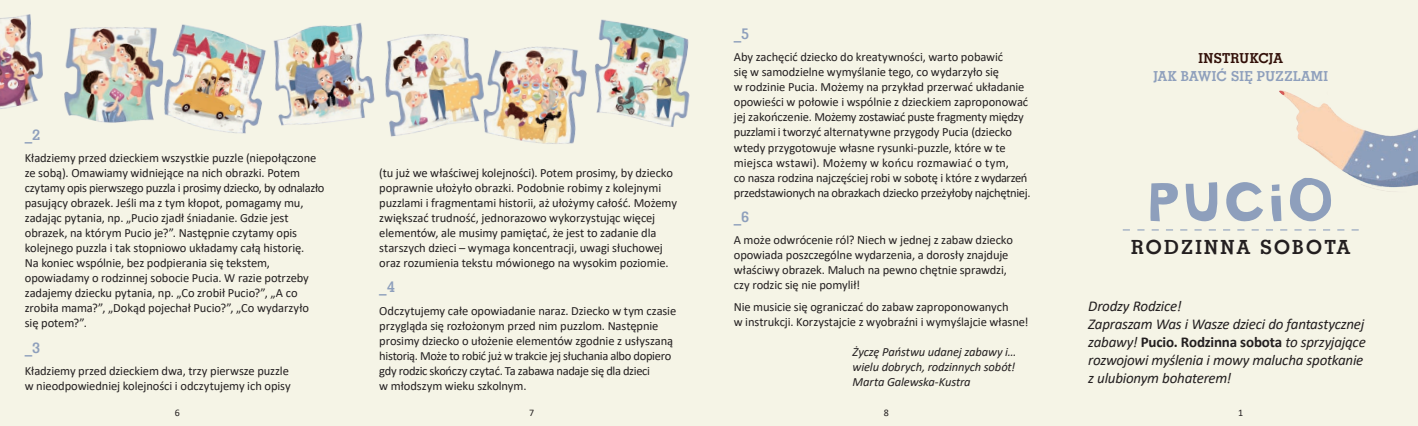
<style>
.page{position:relative;width:1418px;height:426px;background:#fff}
.page>*{position:absolute;margin:0;border:0;box-sizing:border-box;transform-origin:0 0}
.t1{font:19.5px "Geo Slab 703 Bd EU";letter-spacing:.11em;color:#231f20}
.t2{font:italic 15px/18px "Calibri";letter-spacing:-.015em;color:#231f20}
.t3{font:15px "Geo Slab 703 Bd EU";color:#8e9fbc}
.t4{font:13.75px "Geo Slab 703 Bd EU";letter-spacing:.01em;color:#8e9fbc}
.t5{font:13.75px "Geo Slab 703 Bd EU";color:#310f08}
.t6{font:12.5px/15px "Calibri";letter-spacing:-.01em;color:#231f20}
.t7{font:italic 12.5px/15px "Calibri";letter-spacing:-.01em;color:#231f20;text-align:justify}
.t8{font:10px "Calibri";color:#231f20}
.s1{font-weight:700;font-style:normal}
</style>
<div class="page">
<div style="left:0;top:0;width:365px;height:425px;background:#f5f4e6"></div>
<div style="left:344px;top:0;width:375px;height:425px;background:#f5f4e6"></div>
<div style="left:698px;top:0;width:376px;height:425px;background:#f5f4e6"></div>
<div style="left:1052px;top:0;width:365px;height:425px;background:#f5f4e6"></div>
<svg style="left:1185px;top:182px;width:72px;height:40px"></svg>
<svg style="left:1150px;top:183px;width:27px;height:38px"></svg>
<img style="left:64px;top:27px;width:90px;height:96px">
<img style="left:154px;top:24px;width:109px;height:110px">
<img style="left:263px;top:22px;width:111px;height:104px">
<img style="left:374px;top:34px;width:101px;height:103px">
<img style="left:475px;top:46px;width:109px;height:98px">
<img style="left:584px;top:19px;width:106px;height:108px">
<img style="left:0;top:14px;width:43px;height:95px">
<img style="left:1257px;top:90px;width:160px;height:131px">
<p class="t3" style="left:25px;top:125px;width:17px">_2</p>
<p class="t6" style="left:25px;top:150px;width:301px">Kładziemy przed dzieckiem wszystkie puzzle (niepołączone ze sobą). Omawiamy widniejące na nich obrazki. Potem czytamy opis pierwszego puzzla i prosimy dziecko, by odnalazło pasujący obrazek. Jeśli ma z tym kłopot, pomagamy mu, zadając pytania, np. „Pucio zjadł śniadanie. Gdzie jest obrazek, na którym Pucio je?”. Następnie czytamy opis kolejnego puzzla i tak stopniowo układamy całą historię.<br>Na koniec wspólnie, bez podpierania się tekstem, opowiadamy o rodzinnej sobocie Pucia. W razie potrzeby zadajemy dziecku pytania, np. „Co zrobił Pucio?”, „A co zrobiła mama?”, „Dokąd pojechał Pucio?”, „Co wydarzyło się potem?”.</p>
<p class="t3" style="left:25px;top:337px;width:17px">_3</p>
<p class="t6" style="left:25px;top:362px;width:267px">Kładziemy przed dzieckiem dwa, trzy pierwsze puzzle w nieodpowiedniej kolejności i odczytujemy ich opisy</p>
<p class="t6" style="left:379px;top:165px;width:299px">(tu już we właściwej kolejności). Potem prosimy, by dziecko poprawnie ułożyło obrazki. Podobnie robimy z kolejnymi puzzlami i fragmentami historii, aż ułożymy całość. Możemy zwiększać trudność, jednorazowo wykorzystując więcej elementów, ale musimy pamiętać, że jest to zadanie dla starszych dzieci – wymaga koncentracji, uwagi słuchowej oraz rozumienia tekstu mówionego na wysokim poziomie.</p>
<p class="t3" style="left:379px;top:277px;width:17px">_4</p>
<p class="t6" style="left:379px;top:302px;width:298px">Odczytujemy całe opowiadanie naraz. Dziecko w tym czasie przygląda się rozłożonym przed nim puzzlom. Następnie prosimy dziecko o ułożenie elementów zgodnie z usłyszaną historią. Może to robić już w trakcie jej słuchania albo dopiero gdy rodzic skończy czytać. Ta zabawa nadaje się dla dzieci<br>w młodszym wieku szkolnym.</p>
<p class="t3" style="left:733px;top:24px;width:17px">_5</p>
<p class="t6" style="left:733px;top:49px;width:298px">Aby zachęcić dziecko do kreatywności, warto pobawić<br>się w samodzielne wymyślanie tego, co wydarzyło się<br>w rodzinie Pucia. Możemy na przykład przerwać układanie opowieści w połowie i wspólnie z dzieckiem zaproponować jej zakończenie. Możemy zostawiać puste fragmenty między puzzlami i tworzyć alternatywne przygody Pucia (dziecko wtedy przygotowuje własne rysunki-puzzle, które w te miejsca wstawi). Możemy w końcu rozmawiać o tym,<br>co nasza rodzina najczęściej robi w sobotę i które z wydarzeń przedstawionych na obrazkach dziecko przeżyłoby najchętniej.</p>
<p class="t3" style="left:733px;top:207px;width:17px">_6</p>
<p class="t6" style="left:733px;top:231px;width:281px">A może odwrócenie ról? Niech w jednej z zabaw dziecko opowiada poszczególne wydarzenia, a dorosły znajduje właściwy obrazek. Maluch na pewno chętnie sprawdzi, czy rodzic się nie pomylił!</p>
<p class="t6" style="left:733px;top:299px;width:296px">Nie musicie się ograniczać do zabaw zaproponowanych<br>w instrukcji. Korzystajcie z wyobraźni i wymyślajcie własne!</p>
<p class="t7" style="left:852px;top:343px;width:165px">Życzę Państwu udanej zabawy i… wielu dobrych, rodzinnych sobót!<br>Marta Galewska-Kustra</p>
<p class="t5" style="left:1198px;top:50px;width:86px">INSTRUKCJA</p>
<p class="t4" style="left:1153px;top:67px;width:176px">JAK BAWIĆ SIĘ PUZZLAMI</p>
<h1 class="t1" style="left:1131px;top:234px;width:221px">RODZINNA SOBOTA</h1>
<p class="t2" style="left:1088px;top:296px;width:279px">Drodzy Rodzice!<br>Zapraszam Was i Wasze dzieci do fantastycznej zabawy! <span class="s1">Pucio. Rodzinna sobota</span> to sprzyjające rozwojowi myślenia i mowy malucha spotkanie z ulubionym bohaterem!</p>
<p class="t8" style="left:175px;top:405px;width:7px">6</p>
<p class="t8" style="left:529px;top:405px;width:7px">7</p>
<p class="t8" style="left:883px;top:405px;width:7px">8</p>
<p class="t8" style="left:1238px;top:405px;width:7px">1</p>
</div>
